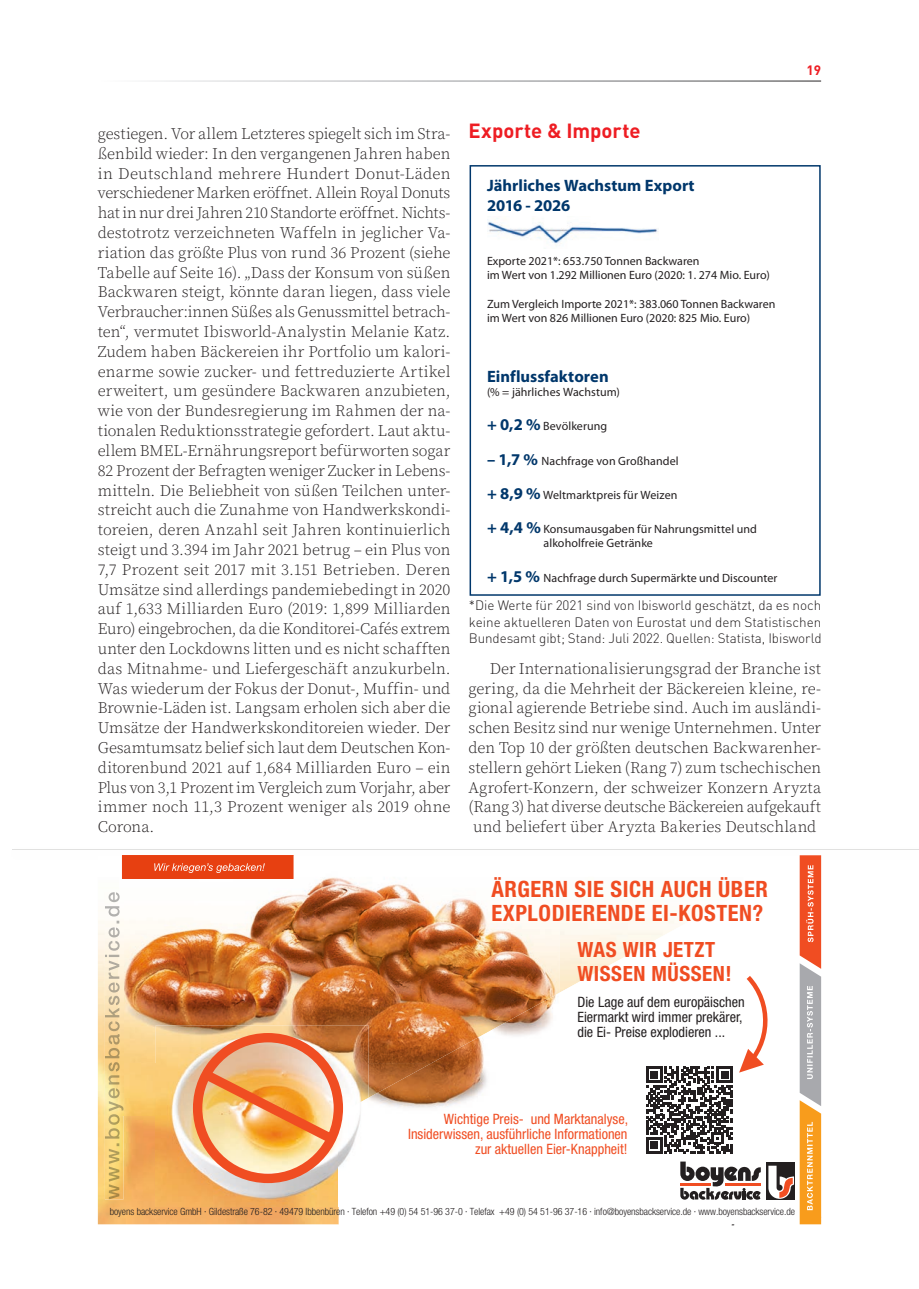
<style>
.page{position:relative;width:919px;height:1289px;background:#fff}
.page>*{position:absolute;margin:0;border:0;box-sizing:border-box;transform-origin:0 0}
.t1{font:700 condensed 22.5px/24px "Helvetica Neue LT";letter-spacing:.025em;color:#f04d22}
.t2{font:700 condensed 21px/24px "Helvetica Neue LT";letter-spacing:.025em;color:#f04d22}
.t3{font:700 20.25px "DIN Pro";color:#ee1d23}
.t4{font:700 16.5px/19.8px "Myriad Pro";color:#00376b}
.t5{font:300 16.05px/19.8px "Source Serif Pro";letter-spacing:-.005em;color:#231f20;text-align:justify}
.t6{font:condensed 14.25px/15px "Helvetica Neue";color:#f04d22;text-align:right}
.t7{font:condensed 14.25px/15px "Helvetica Neue";color:#231f20}
.t8{font:300 13.5px/16.2px "DIN Pro";letter-spacing:-.005em;color:#231f20;text-align:justify}
.t9{font:italic 300 13.5px "DIN Pro";color:#231f20}
.t10{font:700 13.5px "DIN Pro";color:#ee1d23}
.t11{font:12px/14.4px "Myriad Pro";letter-spacing:.005em;color:#231f20}
.t12{font:300 condensed 10.05px "Helvetica Neue LT";letter-spacing:-.005em;color:#231f20}
.s1{font-weight:700;font-size:16.5px;color:#00376b}
.s2{font-weight:900}
.s3{color:#ee1d23}
</style>
<div class="page">
<div style="left:469px;top:165px;width:351px;height:430px;border:2px solid #00376b"></div>
<img style="left:487px;top:219px;width:171px;height:25px">
<img style="left:98px;top:920px;width:241px;height:304px">
<svg style="left:560px;top:914px;width:85px;height:78px"></svg>
<img style="left:121px;top:855px;width:390px;height:208px">
<img style="left:511px;top:918px;width:49px;height:74px">
<img style="left:123px;top:1063px;width:33px;height:52px">
<img style="left:368px;top:992px;width:192px;height:116px">
<div style="left:122px;top:855px;width:171px;height:24px;background:#e74011"></div>
<img style="left:154px;top:863px;width:111px;height:10px">
<img style="left:105px;top:892px;width:18px;height:307px">
<img style="left:119px;top:892px;width:4px;height:223px">
<img style="left:156px;top:1025px;width:212px;height:181px">
<img style="left:342px;top:1097px;width:26px;height:18px">
<div style="left:193px;top:1033px;width:150px;height:150px;border:9px solid #f04d22;border-radius:50%"></div>
<svg style="left:195px;top:1062px;width:146px;height:87px;background:#f3a967"></svg>
<svg style="left:645px;top:855px;width:177px;height:369px"></svg>
<p class="t10" style="left:806px;top:60px;width:16px">19</p>
<p class="t5" style="left:98px;top:124px;width:354px">gestiegen. Vor allem Letzteres spiegelt sich im Stra&shy;ßenbild wieder: In den vergangenen Jahren haben in Deutschland mehrere Hundert Donut-Läden verschiedener Marken eröffnet. Allein Royal Donuts hat in nur drei Jahren 210 Standorte eröffnet. Nichts&shy;destotrotz verzeichneten Waffeln in jeglicher Va&shy;riation das größte Plus von rund 36 Prozent (siehe Tabelle auf Seite 16). „Dass der Konsum von süßen Backwaren steigt, könnte daran liegen, dass viele Verbraucher:innen Süßes als Genussmittel betrach&shy;ten“, vermutet Ibisworld-Analystin Melanie Katz.<br>Zudem haben Bäckereien ihr Portfolio um kalori&shy;enarme sowie zucker- und fettreduzierte Artikel erweitert, um gesündere Backwaren anzubieten, wie von der Bundesregierung im Rahmen der na&shy;tionalen Reduktionsstrategie gefordert. Laut aktu&shy;ellem BMEL-Ernährungsreport befürworten sogar 82 Prozent der Befragten weniger Zucker in Lebens&shy;mitteln. Die Beliebheit von süßen Teilchen unter&shy;streicht auch die Zunahme von Handwerkskondi&shy;toreien, deren Anzahl seit Jahren kontinuierlich steigt und 3.394 im Jahr 2021 betrug – ein Plus von 7,7 Prozent seit 2017 mit 3.151 Betrieben. Deren Umsätze sind allerdings pandemiebedingt in 2020 auf 1,633 Milliarden Euro (2019: 1,899 Milliarden Euro) eingebrochen, da die Konditorei-Cafés extrem unter den Lockdowns litten und es nicht schafften das Mitnahme- und Liefergeschäft anzukurbeln.<br>Was wiederum der Fokus der Donut-, Muffin- und Brownie-Läden ist. Langsam erholen sich aber die Umsätze der Handwerkskonditoreien wieder. Der Gesamtumsatz belief sich laut dem Deutschen Kon&shy;ditorenbund 2021 auf 1,684 Milliarden Euro – ein Plus von 3,1 Prozent im Vergleich zum Vorjahr, aber immer noch 11,3 Prozent weniger als 2019 ohne Corona.</p>
<p class="t3" style="left:468px;top:117px;width:173px">Exporte &amp; Importe</p>
<p class="t4" style="left:487px;top:175px;width:209px">Jährliches Wachstum Export<br>2016 - 2026</p>
<p class="t11" style="left:487px;top:253px;width:284px">Exporte 2021*: 653.750 Tonnen Backwaren<br>im Wert von 1.292 Millionen Euro (2020: 1. 274 Mio. Euro)</p>
<p class="t11" style="left:487px;top:296px;width:290px">Zum Vergleich Importe 2021*: 383.060 Tonnen Backwaren im Wert von 826 Millionen Euro (2020: 825 Mio. Euro)</p>
<p class="t4" style="left:487px;top:366px;width:123px">Einflussfaktoren</p>
<p class="t11" style="left:487px;top:385px;width:134px">(% = jährliches Wachstum)</p>
<p class="t11" style="left:487px;top:419px;width:122px"><span class="s1">+ 0,2 %</span> Bevölkerung</p>
<p class="t11" style="left:487px;top:453px;width:193px"><span class="s1">– 1,7 %</span> Nachfrage von Großhandel</p>
<p class="t11" style="left:487px;top:487px;width:192px"><span class="s1">+ 8,9 %</span> Weltmarktpreis für Weizen</p>
<p class="t11" style="left:543px;top:521px;width:215px;text-indent:-57px"><span class="s1">+ 4,4 %</span> Konsumausgaben für Nahrungsmittel und alkoholfreie Getränke</p>
<p class="t11" style="left:487px;top:570px;width:292px"><span class="s1">+ 1,5 %</span> Nachfrage durch Supermärkte und Discounter</p>
<p class="t8" style="left:469px;top:597px;width:354px">*Die Werte für 2021 sind von Ibisworld geschätzt, da es noch keine aktuelleren Daten von Eurostat und dem Statistischen Bundesamt gibt; Stand: Juli 2022. Quellen: Statista, Ibisworld</p>
<p class="t5" style="left:468px;top:659px;width:354px;text-indent:21px">Der Internationalisierungsgrad der Branche ist gering, da die Mehrheit der Bäckereien kleine, re&shy;gional agierende Betriebe sind. Auch im ausländi&shy;schen Besitz sind nur wenige Unternehmen. Unter den Top 10 der größten deutschen Backwarenher&shy;stellern gehört Lieken (Rang 7) zum tschechischen Agrofert-Konzern, der schweizer Konzern Aryzta (Rang 3) hat diverse deutsche Bäckereien aufgekauft und beliefert über Aryzta Bakeries Deutschland</p>
<h1 class="t1" style="left:491px;top:876px;width:278px">ÄRGERN SIE SICH AUCH ÜBER<br>EXPLODIERENDE EI-KOSTEN?</h1>
<h2 class="t2" style="left:577px;top:936px;width:156px">WAS WIR JETZT<br>WISSEN MÜSSEN!</h2>
<p class="t7" style="left:577px;top:994px;width:169px">Die Lage auf dem europäischen<br>Eiermarkt wird immer prekärer, die Ei- Preise explodieren ...</p>
<p class="t6" style="left:408px;top:1111px;width:221px">Wichtige Preis- und Marktanalyse,<br>Insiderwissen, ausführliche Informationen zur aktuellen Eier-Knappheit!</p>
<p class="t12" style="left:110px;top:1205px;width:686px">boyens backservice GmbH · Gildestraße 76-82 · 49479 Ibbenbüren · Telefon +49 (0) 54 51-96 37-0 · Telefax +49 (0) 54 51-96 37-16 · info@boyensbackservice.de · www.boyensbackservice.de</p>
<p class="t9" style="left:628px;top:1208px;width:197px">08|2022 |<span class="s2">CheckUp</span>Back.<span class="s3">Business</span></p>
</div>
